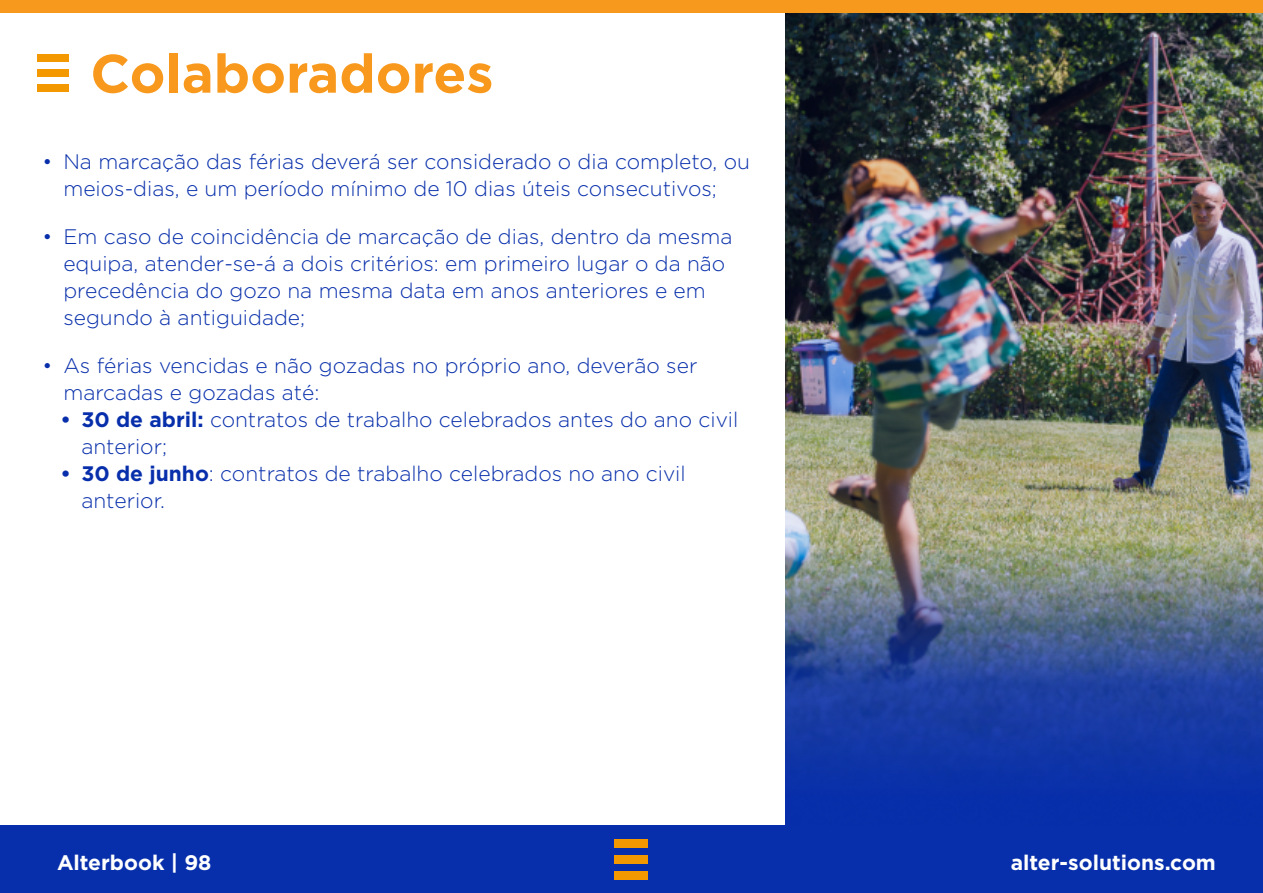
<style>
.page{position:relative;width:1263px;height:893px;background:#fff}
.page>*{position:absolute;margin:0;border:0;box-sizing:border-box;transform-origin:0 0}
.t1{font:700 54px "Gotham";color:#f8991d}
.t2{font:300 21px/27px "Gotham";color:#082fab}
.t3{font:700 21px "Gotham";color:#fff}
.s1{font-weight:700}
</style>
<div class="page">
<div style="left:0;top:825px;width:1263px;height:67px;background:#082fab"></div>
<div style="left:37px;top:54px;width:31px;height:8px;background:#f49800"></div>
<div style="left:37px;top:84px;width:31px;height:8px;background:#f49800"></div>
<div style="left:37px;top:69px;width:31px;height:8px;background:#f49800"></div>
<div style="left:614px;top:839px;width:34px;height:8px;background:#f49800"></div>
<div style="left:614px;top:871px;width:34px;height:8px;background:#f49800"></div>
<div style="left:614px;top:855px;width:34px;height:8px;background:#f49800"></div>
<img style="left:786px;top:12px;width:477px;height:813px">
<div style="left:0;top:0;width:252px;height:12px;background:#f7991c"></div>
<div style="left:252px;top:0;width:254px;height:12px;background:#f7991c"></div>
<div style="left:506px;top:0;width:252px;height:12px;background:#f7991c"></div>
<div style="left:758px;top:0;width:253px;height:12px;background:#f7991c"></div>
<div style="left:1010px;top:0;width:253px;height:12px;background:#f7991c"></div>
<h1 class="t1" style="left:90px;top:42px;width:405px">Colaboradores</h1>
<p class="t2" style="left:42px;top:148px;width:709px;text-align:center">• Na marcação das férias deverá ser considerado o dia completo, ou meios-dias, e um período mínimo de 10 dias úteis consecutivos;</p>
<p class="t2" style="left:63px;top:223px;width:671px;text-indent:-21px">• Em caso de coincidência de marcação de dias, dentro da mesma equipa, atender-se-á a dois critérios: em primeiro lugar o da não precedência do gozo na mesma data em anos anteriores e em segundo à antiguidade;</p>
<p class="t2" style="left:63px;top:352px;width:636px;text-indent:-21px">• As férias vencidas e não gozadas no próprio ano, deverão ser marcadas e gozadas até:</p>
<p class="t2" style="left:81px;top:406px;width:659px;text-indent:-21px"><span class="s1">• 30 de abril:</span> contratos de trabalho celebrados antes do ano civil anterior;</p>
<p class="t2" style="left:81px;top:460px;width:606px;text-indent:-21px"><span class="s1">• 30 de junho</span>: contratos de trabalho celebrados no ano civil anterior.</p>
<p class="t3" style="left:57px;top:850px;width:156px">Alterbook | 98</p>
<p class="t3" style="left:1011px;top:850px;width:207px">alter-solutions.com</p>
</div>
